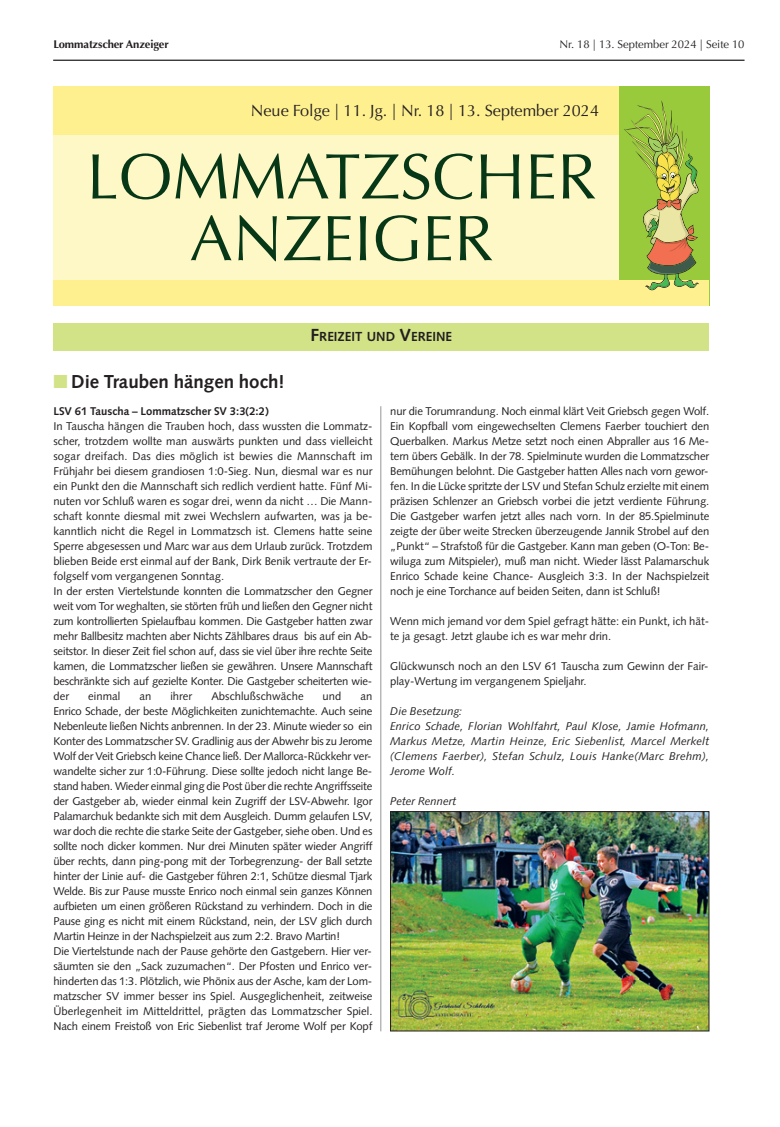
<style>
.page{position:relative;width:780px;height:1127px;background:#fff}
.page>*{position:absolute;margin:0;border:0;box-sizing:border-box;transform-origin:0 0}
.t1{font:64.25px/61.8px "Optima";color:#063717;text-align:center}
.t2{font:700 18.75px "Syntax";color:#231f20}
.t3{font:16.25px "Optima";color:#231f20}
.t4{font:700 13.12px "Syntax";color:#231f20}
.t5{font:11.25px/15px "Syntax";letter-spacing:-.015em;color:#231f20}
.t6{font:italic 11.25px/15px "Syntax";letter-spacing:.01em;color:#231f20}
.t7{font:700 11.25px "Syntax";color:#231f20}
.t8{font:11.25px "Optima";color:#231f20}
.t9{font:700 11.25px "Optima";letter-spacing:-.01em;color:#231f20}
.t10{font:11.25px "Syntax";letter-spacing:.005em;color:#231f20}
.s1{font-size:17.5px}
.s2{color:#d2e287}
</style>
<div class="page">
<hr style="left:53px;top:60px;width:691px;height:1px;background:#231f20">
<div style="left:54px;top:88px;width:655px;height:218px;background:#fef7c6"></div>
<div style="left:53px;top:86px;width:656px;height:48px;background:#fff08f"></div>
<div style="left:618px;top:86px;width:91px;height:220px;background:#99ca3b"></div>
<div style="left:53px;top:280px;width:656px;height:26px;background:#fff08f"></div>
<div style="left:53px;top:323px;width:656px;height:28px;background:#d2e287"></div>
<svg style="left:624px;top:100px;width:75px;height:190px"></svg>
<img style="left:392px;top:813px;width:315px;height:216px">
<div style="left:390px;top:811px;width:319px;height:220px;border:1px solid #231f20"></div>
<hr style="left:380px;top:406px;width:1px;height:625px;background:#939598">
<p class="t9" style="left:53px;top:37px;width:117px">Lommatzscher Anzeiger</p>
<p class="t8" style="left:559px;top:39px;width:186px">Nr. 18 | 13. September 2024 | Seite 10</p>
<h3 class="t3" style="left:251px;top:103px;width:349px">Neue Folge | 11. Jg. | Nr. 18 | 13. September 2024</h3>
<h1 class="t1" style="left:87px;top:152px;width:511px">LOMMATZSCHER<br>ANZEIGER</h1>
<p class="t4" style="left:310px;top:331px;width:143px"><span class="s1">F</span>REIZEIT UND <span class="s1">V</span>EREINE</p>
<h2 class="t2" style="left:53px;top:374px;width:233px"><span class="s2">■</span> Die Trauben hängen hoch!</h2>
<p class="t7" style="left:53px;top:406px;width:217px">LSV 61 Tauscha – Lommatzscher SV 3:3(2:2)</p>
<p class="t5" style="left:53px;top:419px;width:320px">In Tauscha hängen die Trauben hoch, dass wussten die Lommatz&shy;scher, trotzdem wollte man auswärts punkten und dass vielleicht sogar dreifach. Das dies möglich ist bewies die Mannschaft im Frühjahr bei diesem grandiosen 1:0-Sieg. Nun, diesmal war es nur ein Punkt den die Mannschaft sich redlich verdient hatte. Fünf Mi&shy;nuten vor Schluß waren es sogar drei, wenn da nicht … Die Mann&shy;schaft konnte diesmal mit zwei Wechslern aufwarten, was ja be&shy;kanntlich nicht die Regel in Lommatzsch ist. Clemens hatte seine Sperre abgesessen und Marc war aus dem Urlaub zurück. Trotzdem blieben Beide erst einmal auf der Bank, Dirk Benik vertraute der Er&shy;folgself vom vergangenen Sonntag.<br>In der ersten Viertelstunde konnten die Lommatzscher den Gegner weit vom Tor weghalten, sie störten früh und ließen den Gegner nicht zum kontrollierten Spielaufbau kommen. Die Gastgeber hatten zwar mehr Ballbesitz machten aber Nichts Zählbares draus bis auf ein Ab&shy;seitstor. In dieser Zeit fiel schon auf, dass sie viel über ihre rechte Seite kamen, die Lommatzscher ließen sie gewähren. Unsere Mannschaft beschränkte sich auf gezielte Konter. Die Gastgeber scheiterten wie&shy;der</p>
<p class="t5" style="left:88px;top:689px;width:34px">einmal</p>
<p class="t5" style="left:139px;top:689px;width:13px">an</p>
<p class="t5" style="left:170px;top:689px;width:24px">ihrer</p>
<p class="t10" style="left:211px;top:691px;width:94px">Abschlußschwäche</p>
<p class="t5" style="left:322px;top:689px;width:20px">und</p>
<p class="t5" style="left:53px;top:689px;width:320px;text-indent:307px">an Enrico Schade, der beste Möglichkeiten zunichtemachte. Auch seine Nebenleute ließen Nichts anbrennen. In der 23. Minute wieder so ein Konter des Lommatzscher SV. Gradlinig aus der Abwehr bis zu Jerome Wolf der Veit Griebsch keine Chance ließ. Der Mallorca-Rückkehr ver&shy;wandelte sicher zur 1:0-Führung. Diese sollte jedoch nicht lange Be&shy;stand haben. Wieder einmal ging die Post über die rechte Angriffsseite der Gastgeber ab, wieder einmal kein Zugriff der LSV-Abwehr. Igor Palamarchuk bedankte sich mit dem Ausgleich. Dumm gelaufen LSV, war doch die rechte die starke Seite der Gastgeber, siehe oben. Und es sollte noch dicker kommen. Nur drei Minuten später wieder Angriff über rechts, dann ping-pong mit der Torbegrenzung- der Ball setzte hinter der Linie auf- die Gastgeber führen 2:1, Schütze diesmal Tjark Welde. Bis zur Pause musste Enrico noch einmal sein ganzes Können aufbieten um einen größeren Rückstand zu verhindern. Doch in die Pause ging es nicht mit einem Rückstand, nein, der LSV glich durch Martin Heinze in der Nachspielzeit aus zum 2:2. Bravo Martin!<br>Die Viertelstunde nach der Pause gehörte den Gastgebern. Hier ver&shy;säumten sie den „Sack zuzumachen“. Der Pfosten und Enrico ver&shy;hinderten das 1:3. Plötzlich, wie Phönix aus der Asche, kam der Lom&shy;matzscher SV immer besser ins Spiel. Ausgeglichenheit, zeitweise Überlegenheit im Mitteldrittel, prägten das Lommatzscher Spiel.<br>Nach einem Freistoß von Eric Siebenlist traf Jerome Wolf per Kopf</p>
<p class="t5" style="left:390px;top:404px;width:320px;text-align:justify">nur die Torumrandung. Noch einmal klärt Veit Griebsch gegen Wolf.<br>Ein Kopfball vom eingewechselten Clemens Faerber touchiert den Querbalken. Markus Metze setzt noch einen Abpraller aus 16 Me&shy;tern übers Gebälk. In der 78. Spielminute wurden die Lommatzscher Bemühungen belohnt. Die Gastgeber hatten Alles nach vorn gewor&shy;fen. In die Lücke spritzte der LSV und Stefan Schulz erzielte mit einem präzisen Schlenzer an Griebsch vorbei die jetzt verdiente Führung.<br>Die Gastgeber warfen jetzt alles nach vorn. In der 85.Spielminute zeigte der über weite Strecken überzeugende Jannik Strobel auf den „Punkt“ – Strafstoß für die Gastgeber. Kann man geben (O-Ton: Be&shy;wiluga zum Mitspieler), muß man nicht. Wieder lässt Palamarschuk Enrico Schade keine Chance- Ausgleich 3:3. In der Nachspielzeit noch je eine Torchance auf beiden Seiten, dann ist Schluß!</p>
<p class="t5" style="left:390px;top:614px;width:320px">Wenn mich jemand vor dem Spiel gefragt hätte: ein Punkt, ich hät&shy;te ja gesagt. Jetzt glaube ich es war mehr drin.</p>
<p class="t5" style="left:390px;top:659px;width:320px">Glückwunsch noch an den LSV 61 Tauscha zum Gewinn der Fair&shy;play-Wertung im vergangenem Spieljahr.</p>
<p class="t6" style="left:390px;top:704px;width:320px">Die Besetzung:<br>Enrico Schade, Florian Wohlfahrt, Paul Klose, Jamie Hofmann, Markus Metze, Martin Heinze, Eric Siebenlist, Marcel Merkelt (Clemens Faerber), Stefan Schulz, Louis Hanke(Marc Brehm), Jerome Wolf.</p>
<p class="t6" style="left:390px;top:794px;width:67px">Peter Rennert</p>
</div>
